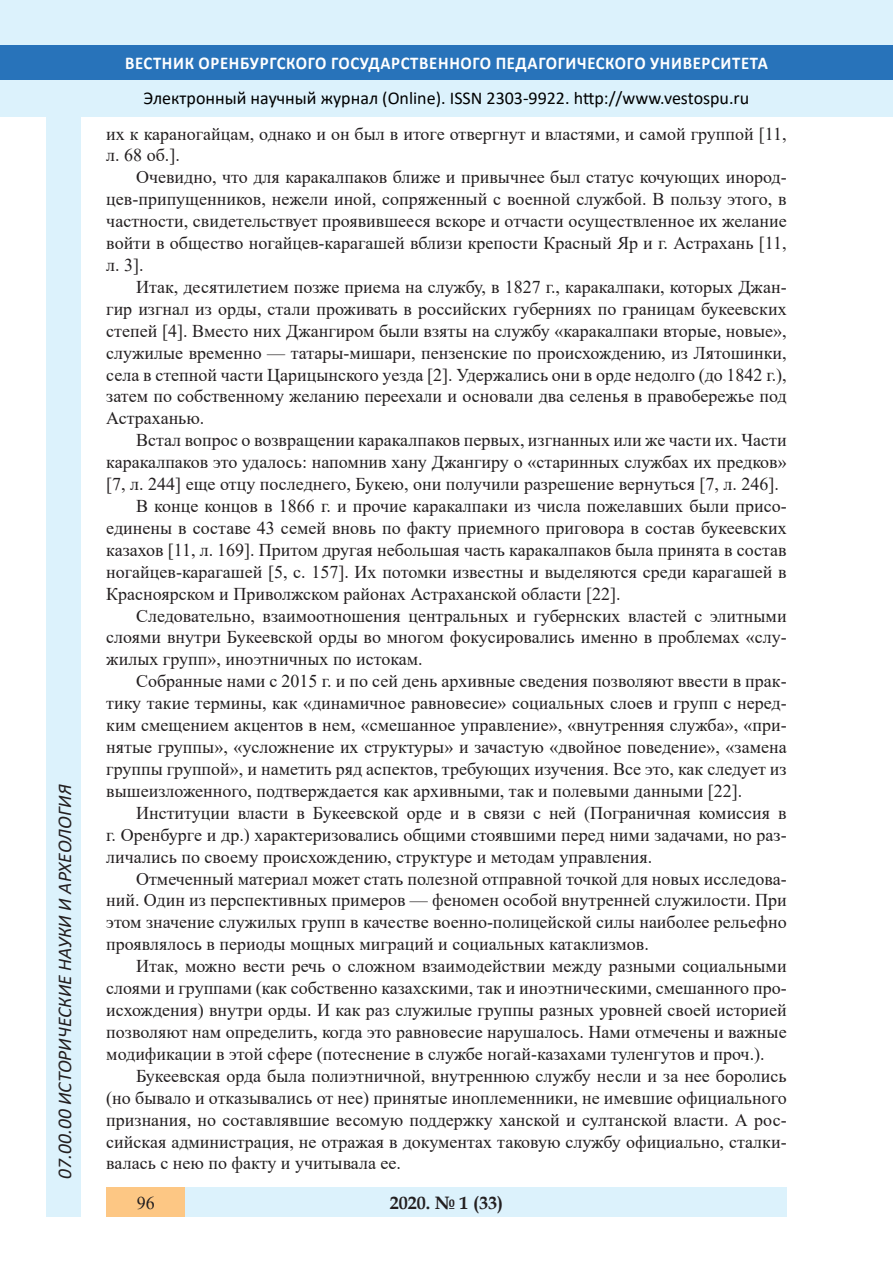
<style>
.page{position:relative;width:893px;height:1263px;background:#fff}
.page>*{position:absolute;margin:0;border:0;box-sizing:border-box;transform-origin:0 0}
.t1{font:italic 19.5px "Calibri";color:#231f20}
.Стиль2{font:18px/21.9px "Times New Roman";color:#231f20;text-align:justify}
.t2{font:18px "Calibri";color:#000}
.t3{font:700 18px "Calibri";letter-spacing:.04em;color:#fff;scale:.93 1}
.t4{font:700 18px "Book Antiqua";color:#231f20}
</style>
<div class="page">
<div style="left:0;top:0;width:893px;height:116px;background:#dcf2fc"></div>
<div style="left:0;top:45px;width:893px;height:34px;background:#2873ba"></div>
<div style="left:106px;top:1188px;width:681px;height:29px;background:#dcf2fc"></div>
<div style="left:106px;top:1188px;width:79px;height:29px;background:#fdc784"></div>
<div style="left:47px;top:116px;width:34px;height:1101px;background:#dcf2fc"></div>
<p class="t1" style="left:51px;top:1179px;width:395px;rotate:-90deg">07.00.00 ИСТОРИЧЕСКИЕ НАУКИ И АРХЕОЛОГИЯ</p>
<p class="t1" style="left:51px;top:1105px;width:206px;rotate:-90deg">БИОЛОГИЧЕСКИЕ НАУКИ</p>
<p class="t1" style="left:51px;top:1169px;width:11px;rotate:-90deg">3</p>
<p class="t3" style="left:125px;top:50px;width:693px">ВЕСТНИК ОРЕНБУРГСКОГО ГОСУДАРСТВЕННОГО ПЕДАГОГИЧЕСКОГО УНИВЕРСИТЕТА</p>
<p class="t2" style="left:144px;top:85px;width:607px">Электронный научный журнал (Online). ISSN 2303-9922. http://www.vestospu.ru</p>
<p class="t2" style="left:583px;top:85px;width:13px">t</p>
<p class="t2" style="left:583px;top:85px;width:13px">t</p>
<p class="Стиль2" style="left:106px;top:123px;width:682px;line-height:21.3px">их к караногайцам, однако и он был в итоге отвергнут и властями, и самой группой [11, л. 68 об.].</p>
<p class="Стиль2" style="left:106px;top:166px;width:682px;text-indent:30px">Очевидно, что для каракалпаков ближе и привычнее был статус кочующих инород&shy;цев-припущенников, нежели иной, сопряженный с военной службой. В пользу этого, в частности, свидетельствует проявившееся вскоре и отчасти осуществленное их желание войти в общество ногайцев-карагашей вблизи крепости Красный Яр и г. Астрахань [11, л. 3].</p>
<p class="Стиль2" style="left:106px;top:275px;width:682px;text-indent:30px">Итак, десятилетием позже приема на службу, в 1827 г., каракалпаки, которых Джан&shy;гир изгнал из орды, стали проживать в российских губерниях по границам букеевских степей [4]. Вместо них Джангиром были взяты на службу «каракалпаки вторые, новые», служилые временно — татары-мишари, пензенские по происхождению, из Лятошинки, села в степной части Царицынского уезда [2]. Удержались они в орде недолго (до 1842 г.), затем по собственному желанию переехали и основали два селенья в правобережье под Астраханью.</p>
<p class="Стиль2" style="left:106px;top:429px;width:682px;text-indent:30px">Встал вопрос о возвращении каракалпаков первых, изгнанных или же части их. Части каракалпаков это удалось: напомнив хану Джангиру о «старинных службах их предков» [7, л. 244] еще отцу последнего, Букею, они получили разрешение вернуться [7, л. 246].</p>
<p class="Стиль2" style="left:106px;top:494px;width:682px;text-indent:30px">В конце концов в 1866 г. и прочие каракалпаки из числа пожелавших были присо&shy;единены в составе 43 семей вновь по факту приемного приговора в состав букеевских казахов [11, л. 169]. Притом другая небольшая часть каракалпаков была принята в состав ногайцев-карагашей [5, с. 157]. Их потомки известны и выделяются среди карагашей в Красноярском и Приволжском районах Астраханской области [22].</p>
<p class="Стиль2" style="left:106px;top:604px;width:682px;text-indent:30px">Следовательно, взаимоотношения центральных и губернских властей с элитными слоями внутри Букеевской орды во многом фокусировались именно в проблемах «слу&shy;жилых групп», иноэтничных по истокам.</p>
<p class="Стиль2" style="left:106px;top:670px;width:682px;text-indent:30px">Собранные нами с 2015 г. и по сей день архивные сведения позволяют ввести в прак&shy;тику такие термины, как «динамичное равновесие» социальных слоев и групп с неред&shy;ким смещением акцентов в нем, «смешанное управление», «внутренняя служба», «при&shy;нятые группы», «усложнение их структуры» и зачастую «двойное поведение», «замена группы группой», и наметить ряд аспектов, требующих изучения. Все это, как следует из вышеизложенного, подтверждается как архивными, так и полевыми данными [22].</p>
<p class="Стиль2" style="left:106px;top:801px;width:682px;text-indent:30px">Институции власти в Букеевской орде и в связи с ней (Пограничная комиссия в г. Оренбурге и др.) характеризовались общими стоявшими перед ними задачами, но раз&shy;личались по своему происхождению, структуре и методам управления.</p>
<p class="Стиль2" style="left:106px;top:867px;width:682px;text-indent:30px">Отмеченный материал может стать полезной отправной точкой для новых исследова&shy;ний. Один из перспективных примеров — феномен особой внутренней служилости. При этом значение служилых групп в качестве военно-полицейской силы наиболее рельефно проявлялось в периоды мощных миграций и социальных катаклизмов.</p>
<p class="Стиль2" style="left:106px;top:955px;width:682px;text-indent:30px">Итак, можно вести речь о сложном взаимодействии между разными социальными слоями и группами (как собственно казахскими, так и иноэтническими, смешанного про&shy;исхождения) внутри орды. И как раз служилые группы разных уровней своей историей позволяют нам определить, когда это равновесие нарушалось. Нами отмечены и важные модификации в этой сфере (потеснение в службе ногай-казахами туленгутов и проч.).</p>
<p class="Стиль2" style="left:106px;top:1064px;width:682px;text-indent:30px">Букеевская орда была полиэтничной, внутреннюю службу несли и за нее боролись (но бывало и отказывались от нее) принятые иноплеменники, не имевшие официального признания, но составлявшие весомую поддержку ханской и султанской власти. А рос&shy;сийская администрация, не отражая в документах таковую службу официально, сталки&shy;валась с нею по факту и учитывала ее.</p>
<p class="t4" style="left:390px;top:1190px;width:115px">2020. № 1 (33)</p>
<p class="Стиль2" style="left:137px;top:1191px;width:19px">96</p>
<p class="t4" style="left:460px;top:1190px;width:39px">2 6</p>
<p class="t4" style="left:408px;top:1190px;width:19px">18</p>
<p class="t4" style="left:479px;top:1190px;width:19px">25</p>
</div>
